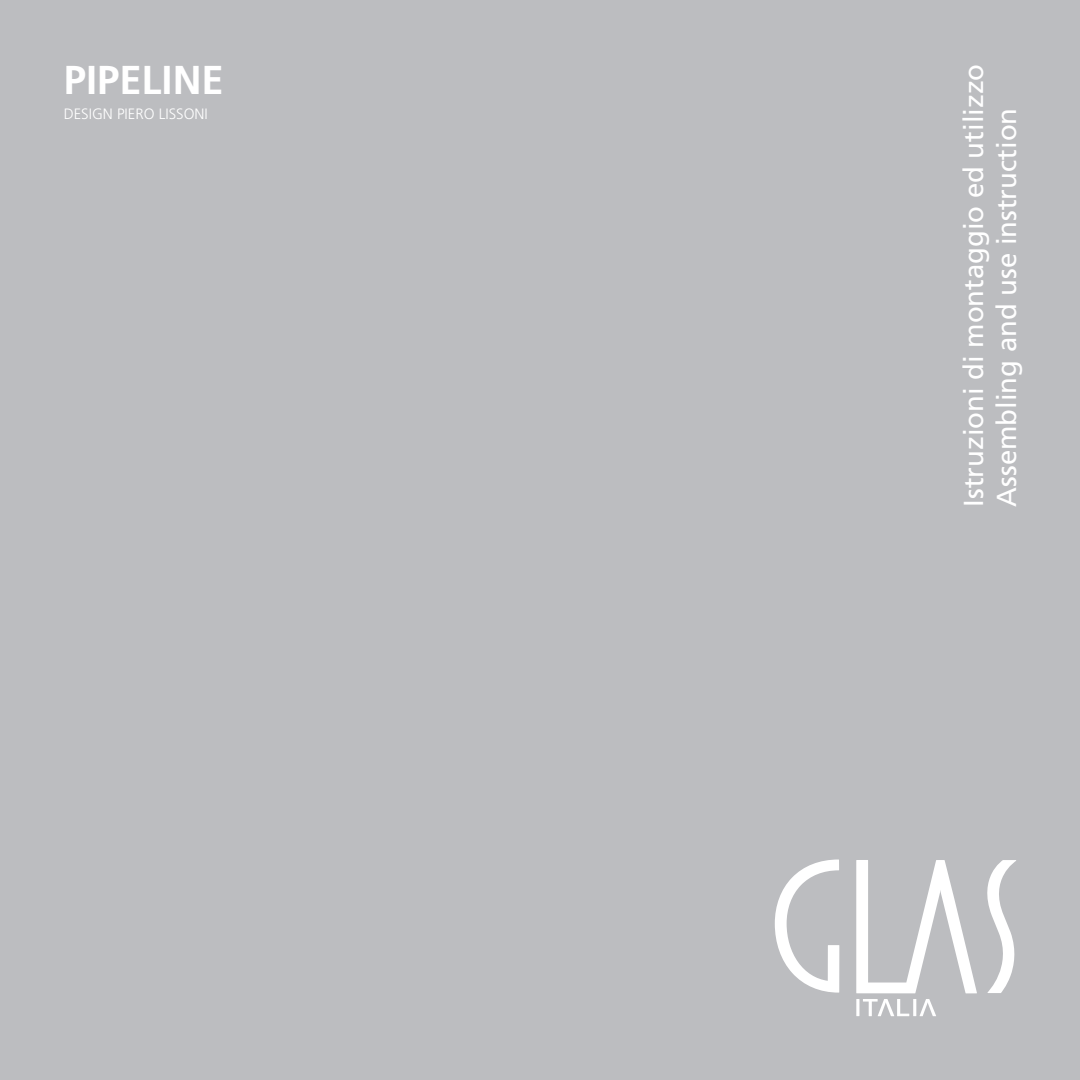
<style>
.page{position:relative;width:1080px;height:1080px;background:#bcbdc0}
.page>*{position:absolute;margin:0;border:0;box-sizing:border-box;transform-origin:0 0}
.t1{font:700 40px "Frutiger 65";color:#fff}
.t2{font:27.5px/33px "Frutiger LT Std";color:#fff}
.t3{font:300 15px "Frutiger LT Std";color:#fff}
</style>
<div class="page">
<svg style="left:987px;top:860px;width:29px;height:133px"></svg>
<svg style="left:856px;top:860px;width:121px;height:133px"></svg>
<svg style="left:775px;top:860px;width:64px;height:133px"></svg>
<hr style="left:856px;top:999px;width:3px;height:17px;background:#fff">
<hr style="left:913px;top:999px;width:3px;height:17px;background:#fff">
<svg style="left:920px;top:999px;width:16px;height:17px"></svg>
<svg style="left:863px;top:999px;width:46px;height:17px"></svg>
<p class="t1" style="left:64px;top:56px;width:162px">PIPELINE</p>
<p class="t3" style="left:64px;top:106px;width:146px">DESIGN PIERO LISSONI</p>
<p class="t2" style="left:957px;top:507px;width:444px;rotate:-90deg">Istruzioni di montaggio ed utilizzo<br>Assembling and use instruction</p>
</div>
